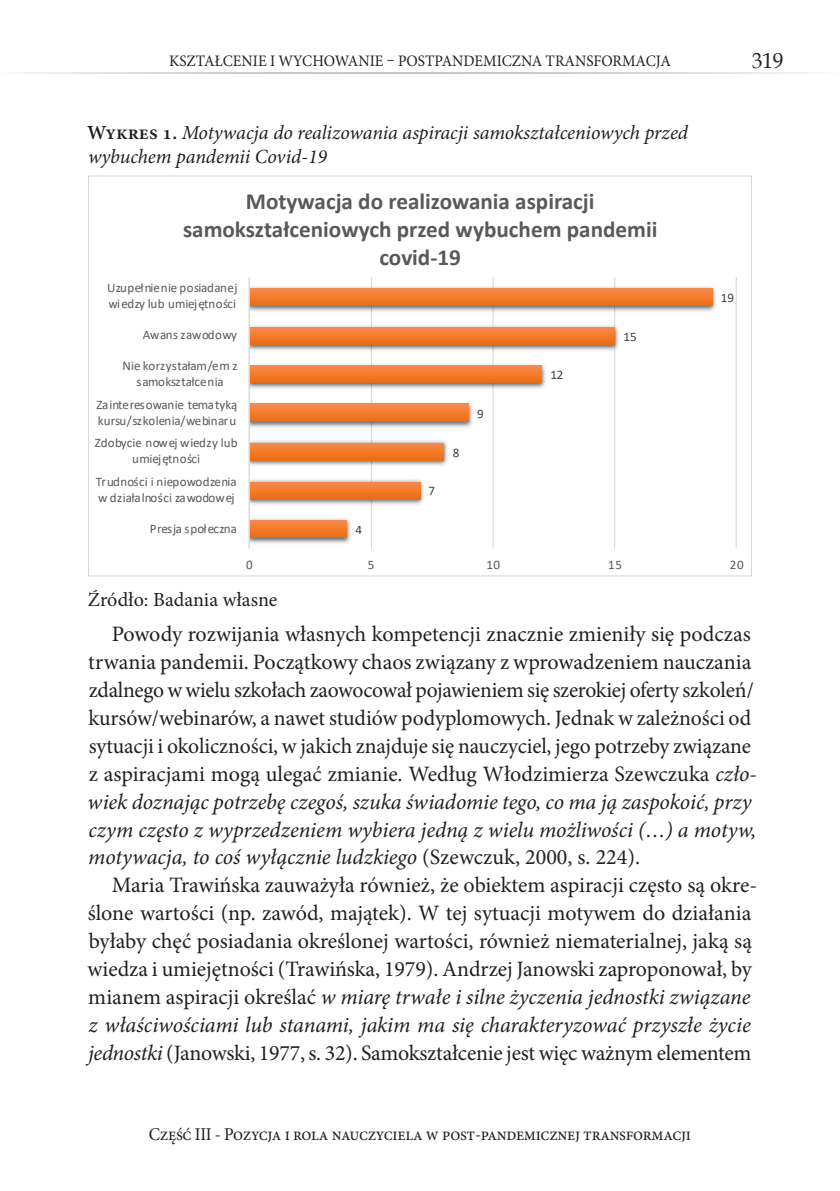
<style>
.page{position:relative;width:840px;height:1191px;background:#fff}
.page>*{position:absolute;margin:0;border:0;box-sizing:border-box;transform-origin:0 0}
.t1{font:700 23.2px/28.2px "Calibri";color:#595959;text-align:center}
._00_PODSTAWA_PL{font:22px/27.8px "Minion Pro";letter-spacing:-.005em;color:#231f20}
.t2{font:22px "Book Antiqua";color:#231f20;scale:.95 1}
.Tabela_-_opis{font:italic 20px/24px "Minion Pro";letter-spacing:-.005em;color:#231f20}
.Tabela-źródło{font:20px "Minion Pro";letter-spacing:.005em;color:#231f20}
.t3{font:18px "Minion Pro";letter-spacing:-.02em;color:#231f20;scale:.95 1}
.t4{font:16px "Minion Pro";color:#231f20;scale:.95 1}
.t5{font:13px/16px "Calibri";color:#595959;text-align:center}
.t6{font:13px/16px "Calibri";letter-spacing:.02em;color:#595959}
.t7{font:13px "Calibri";letter-spacing:.03em;color:#595959}
.t8{font:13px "Calibri";color:#404040}
.s1{font-weight:600;font-style:normal}
.s2{font-style:italic}
</style>
<div class="page">
<hr style="left:371px;top:277px;width:1px;height:271px;background:#d9d9d9">
<hr style="left:492px;top:277px;width:1px;height:271px;background:#d9d9d9">
<hr style="left:613px;top:277px;width:2px;height:271px;background:#d9d9d9">
<hr style="left:735px;top:277px;width:1px;height:271px;background:#d9d9d9">
<img style="left:250px;top:518px;width:101px;height:26px">
<img style="left:250px;top:479px;width:174px;height:26px">
<img style="left:250px;top:440px;width:198px;height:26px">
<img style="left:250px;top:402px;width:223px;height:26px">
<img style="left:250px;top:361px;width:296px;height:30px">
<img style="left:250px;top:322px;width:369px;height:31px">
<img style="left:250px;top:284px;width:466px;height:30px">
<svg style="left:250px;top:519px;width:97px;height:18px;background:#f0823a"></svg>
<svg style="left:250px;top:481px;width:170px;height:18px;background:#ef8038"></svg>
<svg style="left:250px;top:442px;width:193px;height:18px;background:#ef8038"></svg>
<svg style="left:250px;top:404px;width:218px;height:18px;background:#f07c30"></svg>
<svg style="left:250px;top:365px;width:291px;height:18px;background:#f07c31"></svg>
<svg style="left:250px;top:326px;width:364px;height:18px;background:#f0823a"></svg>
<svg style="left:250px;top:288px;width:462px;height:17px;background:#f17c31"></svg>
<hr style="left:248px;top:277px;width:2px;height:271px;background:#d9d9d9">
<p class="t4" style="left:169px;top:50px;width:529px">KSZTAŁCENIE I WYCHOWANIE – POSTPANDEMICZNA TRANSFORMACJA</p>
<p class="t2" style="left:751px;top:45px;width:35px">319</p>
<p class="Tabela_-_opis" style="left:87px;top:120px;width:602px"><span class="s1">Wykres 1.</span> Motywacja do realizowania aspiracji samokształceniowych przed wybuchem pandemii Covid-19</p>
<p class="t1" style="left:183px;top:186px;width:475px">Motywacja do realizowania aspiracji samokształceniowych przed wybuchem pandemii covid-19</p>
<p class="t5" style="left:107px;top:280px;width:132px;text-align:left">Uzupełnienie posiadanej wiedzy lub umiejętności</p>
<p class="t7" style="left:143px;top:326px;width:96px">Awans zawodowy</p>
<p class="t5" style="left:122px;top:357px;width:117px">Nie korzystałam/em z samokształcenia</p>
<p class="t5" style="left:96px;top:396px;width:142px;text-align:left">Zainteresowanie tematyką kursu/szkolenia/webinaru</p>
<p class="t5" style="left:95px;top:434px;width:144px">Zdobycie nowej wiedzy lub umiejętności</p>
<p class="t6" style="left:96px;top:473px;width:142px">Trudności i niepowodzenia w działalności zawodowej</p>
<p class="t6" style="left:150px;top:520px;width:89px">Presja społeczna</p>
<p class="t8" style="left:355px;top:520px;width:8px">4</p>
<p class="t8" style="left:428px;top:481px;width:8px">7</p>
<p class="t8" style="left:452px;top:443px;width:8px">8</p>
<p class="t8" style="left:477px;top:404px;width:8px">9</p>
<p class="t8" style="left:550px;top:366px;width:15px">12</p>
<p class="t8" style="left:623px;top:327px;width:15px">15</p>
<p class="t8" style="left:720px;top:288px;width:15px">19</p>
<p class="t5" style="left:246px;top:557px;width:8px">0</p>
<p class="t5" style="left:367px;top:557px;width:8px">5</p>
<p class="t5" style="left:486px;top:557px;width:15px">10</p>
<p class="t5" style="left:607px;top:557px;width:15px">15</p>
<p class="t5" style="left:729px;top:557px;width:15px">20</p>
<p class="Tabela-źródło" style="left:88px;top:586px;width:191px">Źródło: Badania własne</p>
<p class="_00_PODSTAWA_PL" style="left:88px;top:620px;width:670px;text-indent:24px">Powody rozwijania własnych kompetencji znacznie zmieniły się podczas trwania pandemii. Początkowy chaos związany z wprowadzeniem nauczania zdalnego w wielu szkołach zaowocował pojawieniem się szerokiej oferty szkoleń/ kursów/webinarów, a nawet studiów podyplomowych. Jednak w zależności od sytuacji i okoliczności, w jakich znajduje się nauczyciel, jego potrzeby związane z aspiracjami mogą ulegać zmianie. Według Włodzimierza Szewczuka <span class="s2">czło&shy;wiek doznając potrzebę czegoś, szuka świadomie tego, co ma ją zaspokoić, przy czym często z wyprzedzeniem wybiera jedną z wielu możliwości (…) a motyw, motywacja, to coś wyłącznie ludzkiego</span> (Szewczuk, 2000, s. 224).</p>
<p class="_00_PODSTAWA_PL" style="left:88px;top:871px;width:670px;text-indent:24px">Maria Trawińska zauważyła również, że obiektem aspiracji często są okre&shy;ślone wartości (np. zawód, majątek). W tej sytuacji motywem do działania byłaby chęć posiadania określonej wartości, również niematerialnej, jaką są wiedza i umiejętności (Trawińska, 1979). Andrzej Janowski zaproponował, by mianem aspiracji określać <span class="s2">w miarę trwałe i silne życzenia jednostki związane z właściwościami lub stanami, jakim ma się charakteryzować przyszłe życie jednostki</span> (Janowski, 1977, s. 32). Samokształcenie jest więc ważnym elementem</p>
<p class="t3" style="left:149px;top:1121px;width:572px">Część III - Pozycja i rola nauczyciela w post-pandemicznej transformacji</p>
</div>
